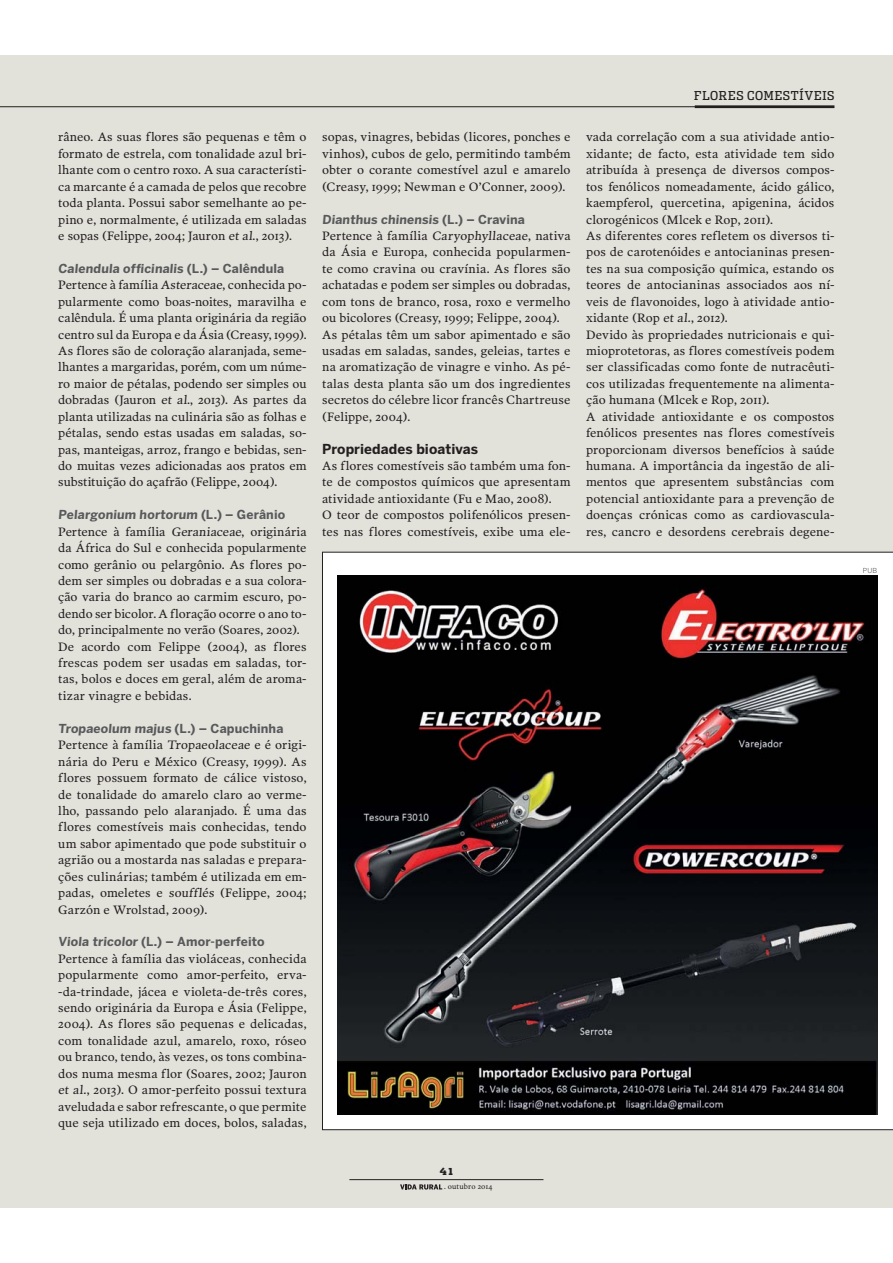
<style>
.page{position:relative;width:893px;height:1263px;background:#fff}
.page>*{position:absolute;margin:0;border:0;box-sizing:border-box;transform-origin:0 0}
.t1{font:700 13.65px "Benton Sans";letter-spacing:.005em;color:#231f20}
.t2{font:12.3px/16.5px "Poynter Text Roman Two";letter-spacing:.005em;color:#231f20;text-align:justify}
.t3{font:700 12.3px "Benton Sans";letter-spacing:.01em;color:#58595b}
.t4{font:12.3px "Dispatch Cond";letter-spacing:.055em;color:#231f20}
.t5{font:900 9.6px "Dispatch";color:#231f20}
.t6{font:7.35px "Poynter Text Roman Two";letter-spacing:.015em;color:#231f20}
.t7{font:300 6.9px "Benton Sans";color:#231f20}
</style>
<div class="page">
<div style="left:0;top:55px;width:893px;height:1153px;background:#e2e1da"></div>
<svg style="left:400px;top:1184px;width:42px;height:6px"></svg>
<hr style="left:349px;top:1179px;width:194px;height:1px;background:#231f20">
<hr style="left:0;top:106px;width:699px;height:1px;background:#231f20">
<hr style="left:695px;top:105px;width:139px;height:3px;background:#231f20">
<svg style="left:322px;top:552px;width:571px;height:578px;background:#383435"></svg>
<p class="t2" style="left:58px;top:130px;width:250px">râneo. As suas flores são pequenas e têm o formato de estrela, com tonalidade azul bri&shy;lhante com o centro roxo. A sua característi&shy;ca marcante é a camada de pelos que recobre toda planta. Possui sabor semelhante ao pe&shy;pino e, normalmente, é utilizada em saladas e sopas (Felippe, 2004; Jauron et al., 2013).</p>
<p class="t3" style="left:58px;top:264px;width:227px">Calendula officinalis (L.) – Calêndula</p>
<p class="t2" style="left:58px;top:278px;width:250px">Pertence à família Asteraceae, conhecida po&shy;pularmente como boas-noites, maravilha e calêndula. É uma planta originária da região centro sul da Europa e da Ásia (Creasy, 1999).<br>As flores são de coloração alaranjada, seme&shy;lhantes a margaridas, porém, com um núme&shy;ro maior de pétalas, podendo ser simples ou dobradas (Jauron et al., 2013). As partes da planta utilizadas na culinária são as folhas e pétalas, sendo estas usadas em saladas, so&shy;pas, manteigas, arroz, frango e bebidas, sen&shy;do muitas vezes adicionadas aos pratos em substituição do açafrão (Felippe, 2004).</p>
<p class="t3" style="left:58px;top:510px;width:228px">Pelargonium hortorum (L.) – Gerânio</p>
<p class="t2" style="left:58px;top:524px;width:250px;text-align:left">Pertence à família Geraniaceae, originária da África do Sul e conhecida popularmente como gerânio ou pelargônio. As flores po&shy;dem ser simples ou dobradas e a sua colora&shy;ção varia do branco ao carmim escuro, po&shy;dendo ser bicolor. A floração ocorre o ano to&shy;do, principalmente no verão (Soares, 2002).<br>De acordo com Felippe (2004), as flores frescas podem ser usadas em saladas, tor&shy;tas, bolos e doces em geral, além de aroma&shy;tizar vinagre e bebidas.</p>
<p class="t3" style="left:58px;top:724px;width:227px">Tropaeolum majus (L.) – Capuchinha</p>
<p class="t2" style="left:58px;top:738px;width:250px">Pertence à família Tropaeolaceae e é origi&shy;nária do Peru e México (Creasy, 1999). As flores possuem formato de cálice vistoso, de tonalidade do amarelo claro ao verme&shy;lho, passando pelo alaranjado. É uma das flores comestíveis mais conhecidas, tendo um sabor apimentado que pode substituir o agrião ou a mostarda nas saladas e prepara&shy;ções culinárias; também é utilizada em em&shy;padas, omeletes e soufflés (Felippe, 2004; Garzón e Wrolstad, 2009).</p>
<p class="t3" style="left:58px;top:937px;width:208px">Viola tricolor (L.) – Amor-perfeito</p>
<p class="t2" style="left:58px;top:951px;width:250px">Pertence à família das violáceas, conhecida popularmente como amor-perfeito, erva--da-trindade, jácea e violeta-de-três cores, sendo originária da Europa e Ásia (Felippe, 2004). As flores são pequenas e delicadas, com tonalidade azul, amarelo, roxo, róseo ou branco, tendo, às vezes, os tons combina&shy;dos numa mesma flor (Soares, 2002; Jauron et al., 2013). O amor-perfeito possui textura aveludada e sabor refrescante, o que permite que seja utilizado em doces, bolos, saladas,</p>
<p class="t2" style="left:322px;top:130px;width:250px">sopas, vinagres, bebidas (licores, ponches e vinhos), cubos de gelo, permitindo também obter o corante comestível azul e amarelo (Creasy, 1999; Newman e O’Conner, 2009).</p>
<p class="t3" style="left:322px;top:214px;width:204px">Dianthus chinensis (L.) – Cravina</p>
<p class="t2" style="left:322px;top:229px;width:250px;text-align:left">Pertence à família Caryophyllaceae, nativa da Ásia e Europa, conhecida popularmen&shy;te como cravina ou cravínia. As flores são achatadas e podem ser simples ou dobradas, com tons de branco, rosa, roxo e vermelho ou bicolores (Creasy, 1999; Felippe, 2004).<br>As pétalas têm um sabor apimentado e são usadas em saladas, sandes, geleias, tartes e na aromatização de vinagre e vinho. As pé&shy;talas desta planta são um dos ingredientes secretos do célebre licor francês Chartreuse (Felippe, 2004).</p>
<p class="t1" style="left:322px;top:443px;width:158px">Propriedades bioativas</p>
<p class="t2" style="left:322px;top:459px;width:250px;text-align:left">As flores comestíveis são também uma fon&shy;te de compostos químicos que apresentam atividade antioxidante (Fu e Mao, 2008).<br>O teor de compostos polifenólicos presen&shy;tes nas flores comestíveis, exibe uma ele-</p>
<p class="t5" style="left:440px;top:1165px;width:15px">41</p>
<p class="t6" style="left:444px;top:1184px;width:50px">. outubro 2014</p>
<p class="t4" style="left:694px;top:91px;width:142px">FLORES COMESTÍVEIS</p>
<p class="t2" style="left:586px;top:130px;width:250px;text-align:left">vada correlação com a sua atividade antio&shy;xidante; de facto, esta atividade tem sido atribuída à presença de diversos compos&shy;tos fenólicos nomeadamente, ácido gálico, kaempferol, quercetina, apigenina, ácidos clorogénicos (Mlcek e Rop, 2011).<br>As diferentes cores refletem os diversos ti&shy;pos de carotenóides e antocianinas presen&shy;tes na sua composição química, estando os teores de antocianinas associados aos ní&shy;veis de flavonoides, logo à atividade antio&shy;xidante (Rop et al., 2012).<br>Devido às propriedades nutricionais e qui&shy;mioprotetoras, as flores comestíveis podem ser classificadas como fonte de nutracêuti&shy;cos utilizadas frequentemente na alimenta&shy;ção humana (Mlcek e Rop, 2011).<br>A atividade antioxidante e os compostos fenólicos presentes nas flores comestíveis proporcionam diversos benefícios à saúde humana. A importância da ingestão de ali&shy;mentos que apresentem substâncias com potencial antioxidante para a prevenção de doenças crónicas como as cardiovascula&shy;res, cancro e desordens cerebrais degene-</p>
<p class="t7" style="left:863px;top:566px;width:16px">PUB</p>
</div>
